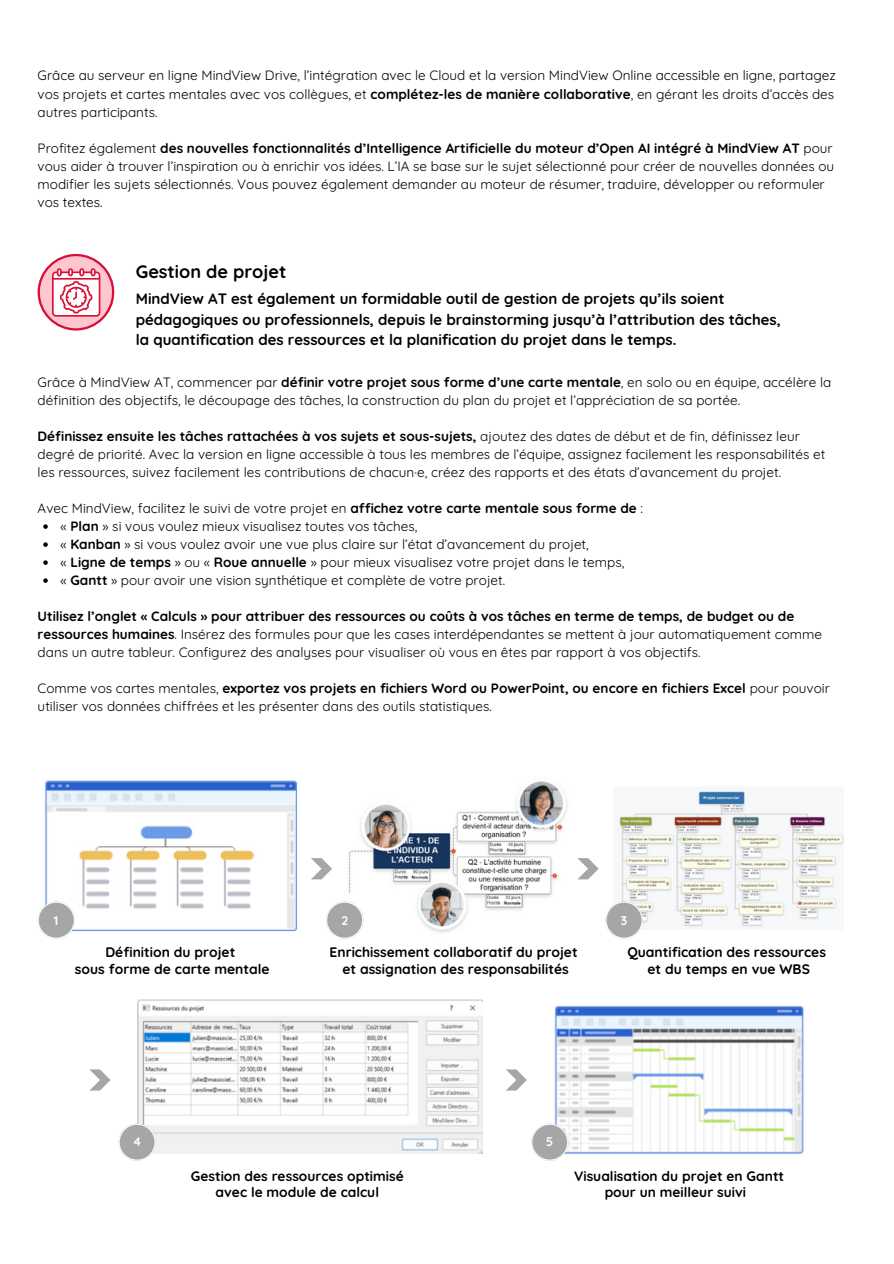
<style>
.page{position:relative;width:894px;height:1264px;background:#fff}
.page>*{position:absolute;margin:0;border:0;box-sizing:border-box;transform-origin:0 0}
.t1{font:700 18px "Quicksand";color:#000}
.t2{font:700 15px/20.2px "Quicksand";color:#000}
.t3{font:700 13.8px/16.4px "Quicksand";color:#000;text-align:center}
.t4{font:700 13.65px/16.4px "Quicksand";color:#000;text-align:center}
.t5{font:13.5px/18px "Quicksand";color:#000}
.t6{font:700 12.45px "Quicksand";color:#fff}
.s1{font-weight:700}
</style>
<div class="page">
<svg style="left:38px;top:254px;width:76px;height:76px"></svg>
<svg style="left:43px;top:524px;width:5px;height:5px"></svg>
<svg style="left:43px;top:542px;width:5px;height:5px"></svg>
<svg style="left:43px;top:560px;width:5px;height:5px"></svg>
<svg style="left:43px;top:578px;width:5px;height:5px"></svg>
<img style="left:45px;top:780px;width:252px;height:152px">
<img style="left:340px;top:781px;width:245px;height:158px">
<svg style="left:311px;top:858px;width:21px;height:21px"></svg>
<svg style="left:577px;top:858px;width:21px;height:21px"></svg>
<img style="left:618px;top:789px;width:225px;height:139px">
<svg style="left:38px;top:901px;width:37px;height:37px"></svg>
<svg style="left:326px;top:901px;width:37px;height:37px"></svg>
<svg style="left:605px;top:901px;width:37px;height:37px"></svg>
<img style="left:554px;top:1006px;width:250px;height:148px">
<svg style="left:89px;top:1069px;width:21px;height:21px"></svg>
<svg style="left:506px;top:1069px;width:20px;height:21px"></svg>
<img style="left:137px;top:999px;width:345px;height:154px">
<svg style="left:119px;top:1123px;width:37px;height:37px"></svg>
<svg style="left:531px;top:1123px;width:37px;height:37px"></svg>
<p class="t5" style="left:38px;top:66px;width:799px;text-align:justify">Grâce au serveur en ligne MindView Drive, l’intégration avec le Cloud et la version MindView Online accessible en ligne, partagez vos projets et cartes mentales avec vos collègues, et <span class="s1">complétez-les de manière collaborative</span>, en gérant les droits d’accès des autres participants.</p>
<p class="t5" style="left:38px;top:138px;width:797px">Profitez également <span class="s1">des nouvelles fonctionnalités d’Intelligence Artificielle du moteur d’Open AI intégré à MindView AT</span> pour vous aider à trouver l’inspiration ou à enrichir vos idées. L’IA se base sur le sujet sélectionné pour créer de nouvelles données ou modifier les sujets sélectionnés. Vous pouvez également demander au moteur de résumer, traduire, développer ou reformuler vos textes.</p>
<p class="t1" style="left:136px;top:259px;width:152px">Gestion de projet</p>
<h1 class="t2" style="left:136px;top:288px;width:646px">MindView AT est également un formidable outil de gestion de projets qu’ils soient pédagogiques ou professionnels, depuis le brainstorming jusqu’à l’attribution des tâches, la quantification des ressources et la planification du projet dans le temps.</h1>
<h2 class="t5" style="left:38px;top:373px;width:795px">Grâce à MindView AT, commencer par <span class="s1">définir votre projet sous forme d’une carte mentale</span>, en solo ou en équipe, accélère la définition des objectifs, le découpage des tâches, la construction du plan du projet et l’appréciation de sa portée.</h2>
<p class="t5" style="left:38px;top:427px;width:789px"><span class="s1">Définissez ensuite les tâches rattachées à vos sujets et sous-sujets,</span> ajoutez des dates de début et de fin, définissez leur degré de priorité. Avec la version en ligne accessible à tous les membres de l’équipe, assignez facilement les responsabilités et les ressources, suivez facilement les contributions de chacun·e, créez des rapports et des états d’avancement du projet.</p>
<p class="t5" style="left:38px;top:499px;width:607px">Avec MindView, facilitez le suivi de votre projet en <span class="s1">affichez votre carte mentale sous forme de</span> :</p>
<p class="t5" style="left:61px;top:517px;width:358px">« <span class="s1">Plan</span> » si vous voulez mieux visualisez toutes vos tâches,</p>
<p class="t5" style="left:61px;top:535px;width:529px">« <span class="s1">Kanban</span> » si vous voulez avoir une vue plus claire sur l’état d’avancement du projet,</p>
<p class="t5" style="left:61px;top:553px;width:565px">« <span class="s1">Ligne de temps</span> » ou « <span class="s1">Roue annuelle</span> » pour mieux visualisez votre projet dans le temps,</p>
<p class="t5" style="left:61px;top:571px;width:446px">« <span class="s1">Gantt</span> » pour avoir une vision synthétique et complète de votre projet.</p>
<p class="t5" style="left:38px;top:607px;width:785px"><span class="s1">Utilisez l’onglet « Calculs » pour attribuer des ressources ou coûts à vos tâches en terme de temps, de budget ou de ressources humaines</span>. Insérez des formules pour que les cases interdépendantes se mettent à jour automatiquement comme dans un autre tableur. Configurez des analyses pour visualiser où vous en êtes par rapport à vos objectifs.</p>
<p class="t5" style="left:38px;top:679px;width:793px">Comme vos cartes mentales, <span class="s1">exportez vos projets en fichiers Word ou PowerPoint, ou encore en fichiers Excel</span> pour pouvoir utiliser vos données chiffrées et les présenter dans des outils statistiques.</p>
<h2 class="t6" style="left:54px;top:912px;width:6px">1</h2>
<p class="t6" style="left:341px;top:912px;width:8px">2</p>
<p class="t6" style="left:620px;top:912px;width:8px">3</p>
<p class="t3" style="left:75px;top:943px;width:196px">Définition du projet<br>sous forme de carte mentale</p>
<p class="t3" style="left:329px;top:943px;width:249px">Enrichissement collaboratif du projet et assignation des responsabilités</p>
<h2 class="t3" style="left:627px;top:943px;width:200px">Quantification des ressources et du temps en vue WBS</h2>
<p class="t6" style="left:133px;top:1133px;width:10px">4</p>
<p class="t6" style="left:546px;top:1133px;width:9px">5</p>
<p class="t4" style="left:191px;top:1167px;width:214px">Gestion des ressources optimisé avec le module de calcul</p>
<h2 class="t4" style="left:574px;top:1167px;width:211px">Visualisation du projet en Gantt pour un meilleur suivi</h2>
</div>
